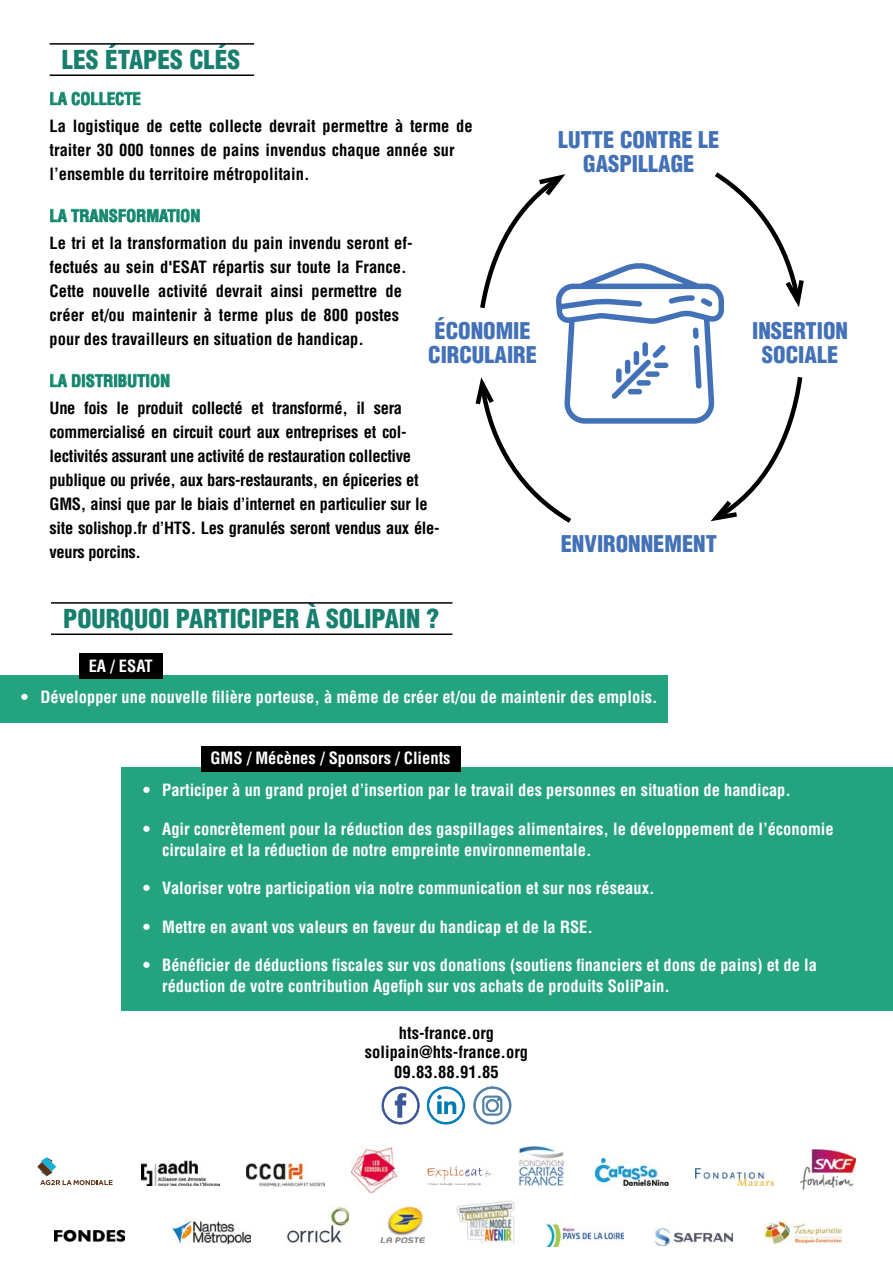
<style>
.page{position:relative;width:893px;height:1263px;background:#fff}
.page>*{position:absolute;margin:0;border:0;box-sizing:border-box;transform-origin:0 0}
.t1{font:900 condensed 25.5px "Helvetica LT Std";color:#187f6e}
.t2{font:900 condensed 22.5px/24px "Helvetica LT Std";color:#4371b7;text-align:center}
.t3{font:700 condensed 16.5px/21px "Helvetica LT Std";color:#fff}
.t4{font:700 condensed 16.5px/24px "Helvetica LT Std";color:#000}
.t5{font:700 condensed 16.5px/24px "Helvetica LT Std";letter-spacing:-.02em;color:#000}
.t6{font:700 condensed 16.5px "Helvetica LT Std";color:#187f6e}
</style>
<div class="page">
<hr style="left:50px;top:43px;width:204px;height:2px;background:#000">
<hr style="left:50px;top:74px;width:204px;height:2px;background:#000">
<svg style="left:50px;top:91px;width:91px;height:15px"></svg>
<svg style="left:50px;top:208px;width:150px;height:15px"></svg>
<svg style="left:50px;top:374px;width:119px;height:13px"></svg>
<div style="left:0;top:675px;width:668px;height:47px;background:#24a37f"></div>
<div style="left:79px;top:653px;width:84px;height:26px;background:#000"></div>
<hr style="left:51px;top:602px;width:401px;height:2px;background:#000">
<hr style="left:51px;top:633px;width:401px;height:2px;background:#000">
<div style="left:122px;top:768px;width:771px;height:243px;background:#24a37f"></div>
<div style="left:201px;top:746px;width:259px;height:26px;background:#000"></div>
<svg style="left:381px;top:1086px;width:39px;height:39px"></svg>
<svg style="left:427px;top:1086px;width:38px;height:39px"></svg>
<svg style="left:473px;top:1086px;width:39px;height:39px"></svg>
<svg style="left:475px;top:172px;width:329px;height:351px"></svg>
<div style="left:625px;top:360px;width:5px;height:14px;background:#4371b7;border-radius:3px"></div>
<div style="left:637px;top:380px;width:14px;height:6px;background:#4371b7;border-radius:3px"></div>
<div style="left:616px;top:368px;width:6px;height:15px;background:#4371b7;border-radius:3px"></div>
<div style="left:628px;top:389px;width:14px;height:5px;background:#4371b7;border-radius:3px"></div>
<div style="left:634px;top:351px;width:5px;height:14px;background:#4371b7;border-radius:3px"></div>
<div style="left:645px;top:371px;width:15px;height:6px;background:#4371b7;border-radius:3px"></div>
<div style="left:642px;top:342px;width:6px;height:14px;background:#4371b7;border-radius:3px"></div>
<div style="left:654px;top:363px;width:14px;height:5px;background:#4371b7;border-radius:3px"></div>
<img style="left:351px;top:1147px;width:47px;height:45px">
<img style="left:518px;top:1147px;width:45px;height:39px">
<img style="left:55px;top:1229px;width:69px;height:13px">
<img style="left:695px;top:1168px;width:78px;height:17px">
<img style="left:142px;top:1160px;width:77px;height:25px">
<img style="left:247px;top:1163px;width:77px;height:23px">
<img style="left:800px;top:1149px;width:56px;height:40px">
<svg style="left:37px;top:1157px;width:76px;height:28px"></svg>
<img style="left:173px;top:1219px;width:77px;height:25px">
<img style="left:286px;top:1206px;width:63px;height:37px">
<img style="left:546px;top:1224px;width:77px;height:22px">
<img style="left:457px;top:1201px;width:57px;height:42px">
<img style="left:381px;top:1206px;width:44px;height:37px">
<img style="left:655px;top:1228px;width:78px;height:18px">
<img style="left:765px;top:1221px;width:77px;height:23px">
<img style="left:427px;top:1166px;width:64px;height:20px">
<img style="left:594px;top:1157px;width:75px;height:28px">
<h1 class="t1" style="left:62px;top:44px;width:180px">LES ÉTAPES CLÉS</h1>
<p class="t6" style="left:50px;top:88px;width:93px">LA COLLECTE</p>
<p class="t4" style="left:50px;top:114px;width:424px">La logistique de cette collecte devrait permettre à terme de traiter 30 000 tonnes de pains invendus chaque année sur l’ensemble du territoire métropolitain.</p>
<p class="t6" style="left:50px;top:205px;width:152px">LA TRANSFORMATION</p>
<p class="t4" style="left:50px;top:231px;width:365px">Le tri et la transformation du pain invendu seront ef&shy;fectués au sein d'ESAT répartis sur toute la France.<br>Cette nouvelle activité devrait ainsi permettre de créer et/ou maintenir à terme plus de 800 postes pour des travailleurs en situation de handicap.</p>
<p class="t6" style="left:50px;top:370px;width:122px">LA DISTRIBUTION</p>
<p class="t5" style="left:50px;top:396px;width:391px">Une fois le produit collecté et transformé, il sera commercialisé en circuit court aux entreprises et col&shy;lectivités assurant une activité de restauration collective publique ou privée, aux bars-restaurants, en épiceries et GMS, ainsi que par le biais d’internet en particulier sur le site solishop.fr d’HTS. Les granulés seront vendus aux éle&shy;veurs porcins.</p>
<h2 class="t2" style="left:428px;top:319px;width:110px;text-align:left">ÉCONOMIE<br>CIRCULAIRE</h2>
<h1 class="t1" style="left:63px;top:603px;width:378px">POURQUOI PARTICIPER À SOLIPAIN ?</h1>
<p class="t3" style="left:89px;top:655px;width:66px">EA / ESAT</p>
<h2 class="t2" style="left:558px;top:128px;width:163px">LUTTE CONTRE LE<br>GASPILLAGE</h2>
<h2 class="t2" style="left:561px;top:531px;width:158px">ENVIRONNEMENT</h2>
<p class="t3" style="left:21px;top:686px;width:638px">• Développer une nouvelle filière porteuse, à même de créer et/ou de maintenir des emplois.</p>
<p class="t3" style="left:210px;top:748px;width:242px">GMS / Mécènes / Sponsors / Clients</p>
<h2 class="t2" style="left:752px;top:319px;width:97px">INSERTION<br>SOCIALE</h2>
<p class="t3" style="left:143px;top:779px;width:649px">• Participer à un grand projet d’insertion par le travail des personnes en situation de handicap.</p>
<p class="t3" style="left:162px;top:818px;width:673px;text-indent:-19px">• Agir concrètement pour la réduction des gaspillages alimentaires, le développement de l’économie circulaire et la réduction de notre empreinte environnementale.</p>
<p class="t3" style="left:143px;top:878px;width:513px">• Valoriser votre participation via notre communication et sur nos réseaux.</p>
<p class="t3" style="left:143px;top:916px;width:451px">• Mettre en avant vos valeurs en faveur du handicap et de la RSE.</p>
<p class="t3" style="left:162px;top:954px;width:656px;text-indent:-19px">• Bénéficier de déductions fiscales sur vos donations (soutiens financiers et dons de pains) et de la réduction de votre contribution Agefiph sur vos achats de produits SoliPain.</p>
<p class="t4" style="left:365px;top:1023px;width:165px;line-height:19.5px;text-align:center">hts-france.org solipain@hts-france.org<br>09.83.88.91.85</p>
</div>
